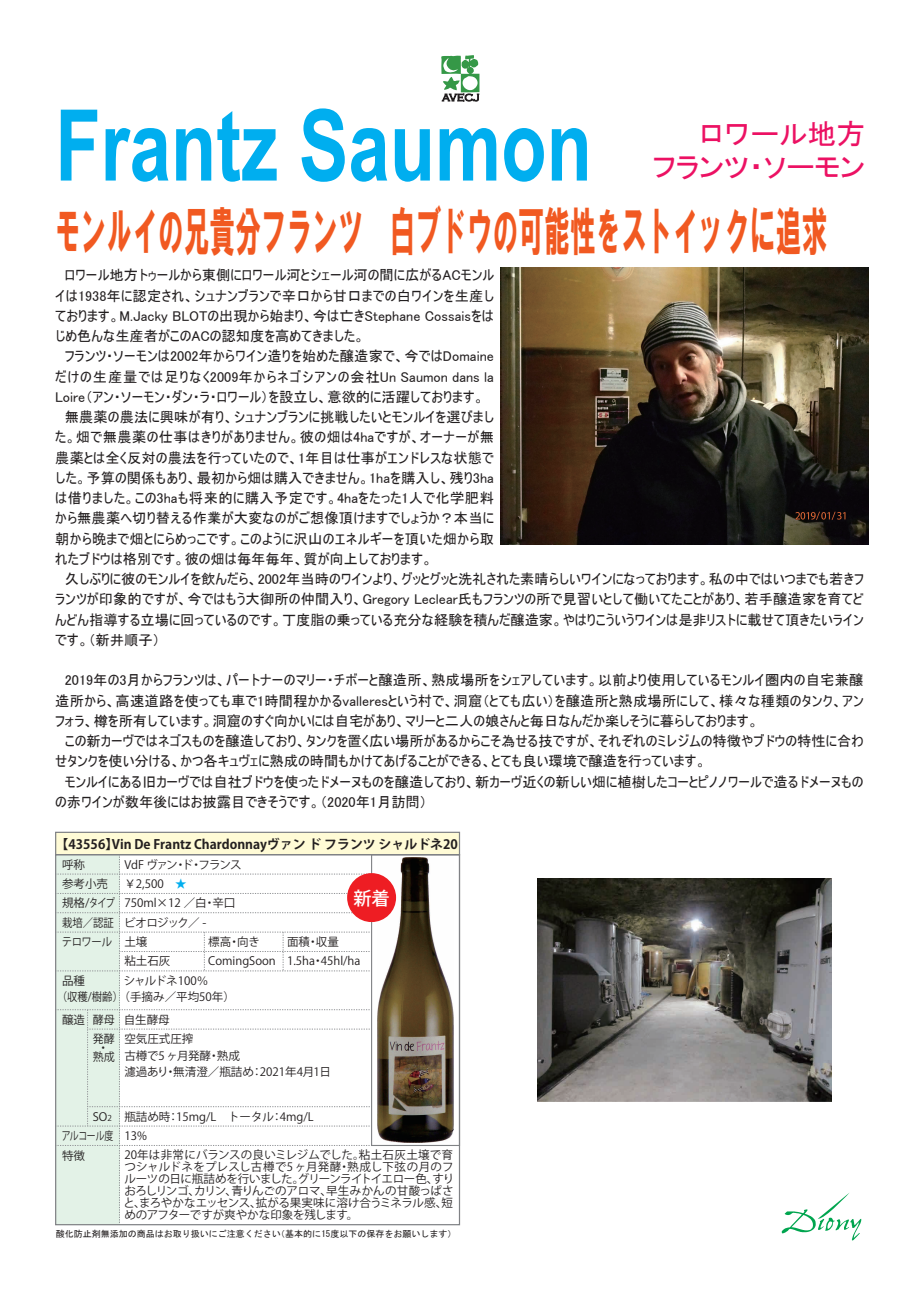
<style>
.page{position:relative;width:919px;height:1289px;background:#fff}
.page>*{position:absolute;margin:0;border:0;box-sizing:border-box;transform-origin:0 0}
.t1{font:700 99px "Arial";color:#00aeef;scale:.75 1}
.t2{font:52.5px "HG Soei Kakugothic UB";color:#f15921;scale:.49 1}
.t3{font:28.8px/32.8px "JK P Gothic";color:#ec1163;text-align:right}
.t4{font:500 18.15px "Koz Go Pro";color:#fff}
.t5{font:14.25px/20.2px "MS UI Gothic";letter-spacing:.005em;color:#231f20}
.t6{font:700 12.9px "Koz Go Pro";color:#231f20}
.t7{font:11.55px/19.4px "Koz Go Pro";color:#231f20}
.t8{font:11.55px/19.4px "Koz Go Pro";letter-spacing:-.08em;color:#231f20}
.t9{font:11.55px "Koz Go Pro";letter-spacing:-.03em;color:#231f20}
.t10{font:11.55px/19.5px "Koz Go Pro";letter-spacing:-.02em;color:#231f20;scale:.77 1}
.t11{font:11.55px/9px "Koz Go Pro";color:#231f20;text-align:center;scale:.95 1}
.t12{font:11.55px "Koz Go Pro";color:#231f20;scale:.9 1}
.t13{font:9px "MS Gothic";color:#231f20}
.s1{color:#00aeef}
.s2{font-size:8.1px}
</style>
<div class="page">
<svg style="left:781px;top:1193px;width:80px;height:47px"></svg>
<svg style="left:441px;top:55px;width:38px;height:47px"></svg>
<img style="left:500px;top:268px;width:368px;height:276px">
<img style="left:537px;top:878px;width:294px;height:223px">
<div style="left:55px;top:831px;width:405px;height:24px;background:#fffbd6;border:1px solid #808285"></div>
<div style="left:371px;top:854px;width:89px;height:291px;border:1px solid #808285"></div>
<svg style="left:56px;top:854px;width:316px;height:370px"></svg>
<img style="left:377px;top:857px;width:76px;height:285px">
<div style="left:348px;top:874px;width:47px;height:47px;background:#ee1d23;border-radius:50%"></div>
<div style="left:347px;top:873px;width:49px;height:49px;border:2px solid #ee1d23;border-radius:50%"></div>
<h1 class="t1" style="left:55px;top:76px;width:717px">Frantz Saumon</h1>
<h3 class="t3" style="left:653px;top:117px;width:214px">ロワール地方<br>フランツ・ソーモン</h3>
<h2 class="t2" style="left:55px;top:205px;width:1577px">モンルイの兄貴分フランツ　白ブドウの可能性をストイックに追求</h2>
<p class="t5" style="left:55px;top:265px;width:809px">　ロワール地方トゥールから東側にロワール河とシェール河の間に広がるACモンル<br>イは1938年に認定され、シュナンブランで辛口から甘口までの白ワインを生産し<br>ております。M.Jacky BLOTの出現から始まり、今は亡きStephane Cossaisをは<br>じめ色んな生産者がこのACの認知度を高めてきました。<br>　フランツ・ソーモンは2002年からワイン造りを始めた醸造家で、今ではDomaine<br>だけの生産量では足りなく2009年からネゴシアンの会社Un Saumon dans la<br>Loire（アン・ソーモン・ダン・ラ・ロワール）を設立し、意欲的に活躍しております。<br>　無農薬の農法に興味が有り、シュナンブランに挑戦したいとモンルイを選びまし<br>た。畑で無農薬の仕事はきりがありません。彼の畑は4haですが、オーナーが無<br>農薬とは全く反対の農法を行っていたので、1年目は仕事がエンドレスな状態で<br>した。予算の関係もあり、最初から畑は購入できません。1haを購入し、残り3ha<br>は借りました。この3haも将来的に購入予定です。4haをたった1人で化学肥料<br>から無農薬へ切り替える作業が大変なのがご想像頂けますでしょうか？本当に<br>朝から晩まで畑とにらめっこです。このように沢山のエネルギーを頂いた畑から取<br>れたブドウは格別です。彼の畑は毎年毎年、質が向上しております。<br>　久しぶりに彼のモンルイを飲んだら、2002年当時のワインより、グッとグッと洗礼された素晴らしいワインになっております。私の中ではいつまでも若きフランツが印象的ですが、今ではもう大御所の仲間入り、Gregory Leclear氏もフランツの所で見習いとして働いてたことがあり、若手醸造家を育てどんどん指導する立場に回っているのです。丁度脂の乗っている充分な経験を積んだ醸造家。やはりこういうワインは是非リストに載せて頂きたいラインです。（新井順子）</p>
<p class="t5" style="left:55px;top:670px;width:810px">　2019年の3月からフランツは、パートナーのマリー・チボーと醸造所、熟成場所をシェアしています。以前より使用しているモンルイ圏内の自宅兼醸造所から、高速道路を使っても車で1時間程かかるvalleresという村で、洞窟（とても広い）を醸造所と熟成場所にして、様々な種類のタンク、アンフォラ、樽を所有しています。洞窟のすぐ向かいには自宅があり、マリーと二人の娘さんと毎日なんだか楽しそうに暮らしております。<br>　この新カーヴではネゴスものを醸造しており、タンクを置く広い場所があるからこそ為せる技ですが、それぞれのミレジムの特徴やブドウの特性に合わせタンクを使い分ける、かつ各キュヴェに熟成の時間もかけてあげることができる、とても良い環境で醸造を行っています。<br>　モンルイにある旧カーヴでは自社ブドウを使ったドメーヌものを醸造しており、新カーヴ近くの新しい畑に植樹したコーとピノノワールで造るドメーヌものの赤ワインが数年後にはお披露目できそうです。（2020年1月訪問）</p>
<p class="t6" style="left:56px;top:835px;width:404px">【43556】Vin De Frantz Chardonnayヴァン ド フランツ シャルドネ20</p>
<p class="t7" style="left:62px;top:855px;width:48px">呼称<br>参考小売</p>
<p class="t8" style="left:124px;top:855px;width:119px">VdF ヴァン・ド・フランス￥2,500　<span class="s1">★</span></p>
<p class="t7" style="left:62px;top:893px;width:54px">規格/タイプ栽培／認証</p>
<p class="t12" style="left:62px;top:934px;width:57px">テロワール</p>
<p class="t7" style="left:57px;top:972px;width:68px;line-height:16.5px;text-indent:5px">品種<br>（収穫/樹齢）</p>
<p class="t7" style="left:62px;top:1009px;width:25px">醸造</p>
<p class="t11" style="left:93px;top:1015px;width:25px">酵母</p>
<p class="t7" style="left:124px;top:893px;width:113px">750ml×12 ／白・辛口ビオロジック／ -<br>土壌<br>粘土石灰</p>
<p class="t7" style="left:208px;top:932px;width:53px">標高・向き</p>
<p class="t7" style="left:208px;top:951px;width:69px">ComingSoon</p>
<p class="t9" style="left:124px;top:973px;width:86px">シャルドネ100％</p>
<p class="t7" style="left:118px;top:987px;width:118px">（手摘み／平均50年）</p>
<p class="t7" style="left:124px;top:1009px;width:47px">自生酵母</p>
<p class="t4" style="left:353px;top:886px;width:38px">新着</p>
<p class="t7" style="left:287px;top:932px;width:75px">面積・収量<br>1.5ha・45hl/ha</p>
<p class="t11" style="left:93px;top:1034px;width:25px">発酵・熟成</p>
<p class="t7" style="left:124px;top:1030px;width:208px;line-height:16.5px">空気圧式圧搾<br>古樽で5 ヶ月発酵・熟成<br>濾過あり・無清澄／瓶詰め：2021年4月1日</p>
<p class="t7" style="left:93px;top:1106px;width:20px">SO<span class="s2">2</span></p>
<p class="t10" style="left:62px;top:1126px;width:69px">アルコール度特徴</p>
<p class="t7" style="left:124px;top:1106px;width:191px">瓶詰め時：15mg/L　トータル：4mg/L<br>13%</p>
<p class="t7" style="left:123px;top:1149px;width:332px;line-height:12px;text-align:justify">20年は非常にバランスの良いミレジムでした。粘土石灰土壌で育つシャルドネをプレスし古樽で5 ヶ月発酵・熟成し下弦の月のフルーツの日に瓶詰めを行いました。グリーンライトイエロー色、すりおろしリンゴ、カリン、青りんごのアロマ、早生みかんの甘酸っぱさと、まろやかなエッセンス、拡がる果実味に溶け合うミネラル感、短めのアフターですが爽やかな印象を残します。</p>
<p class="t13" style="left:56px;top:1228px;width:402px">酸化防止剤無添加の商品はお取り扱いにご注意ください（基本的に15度以下の保存をお願いします）</p>
</div>
